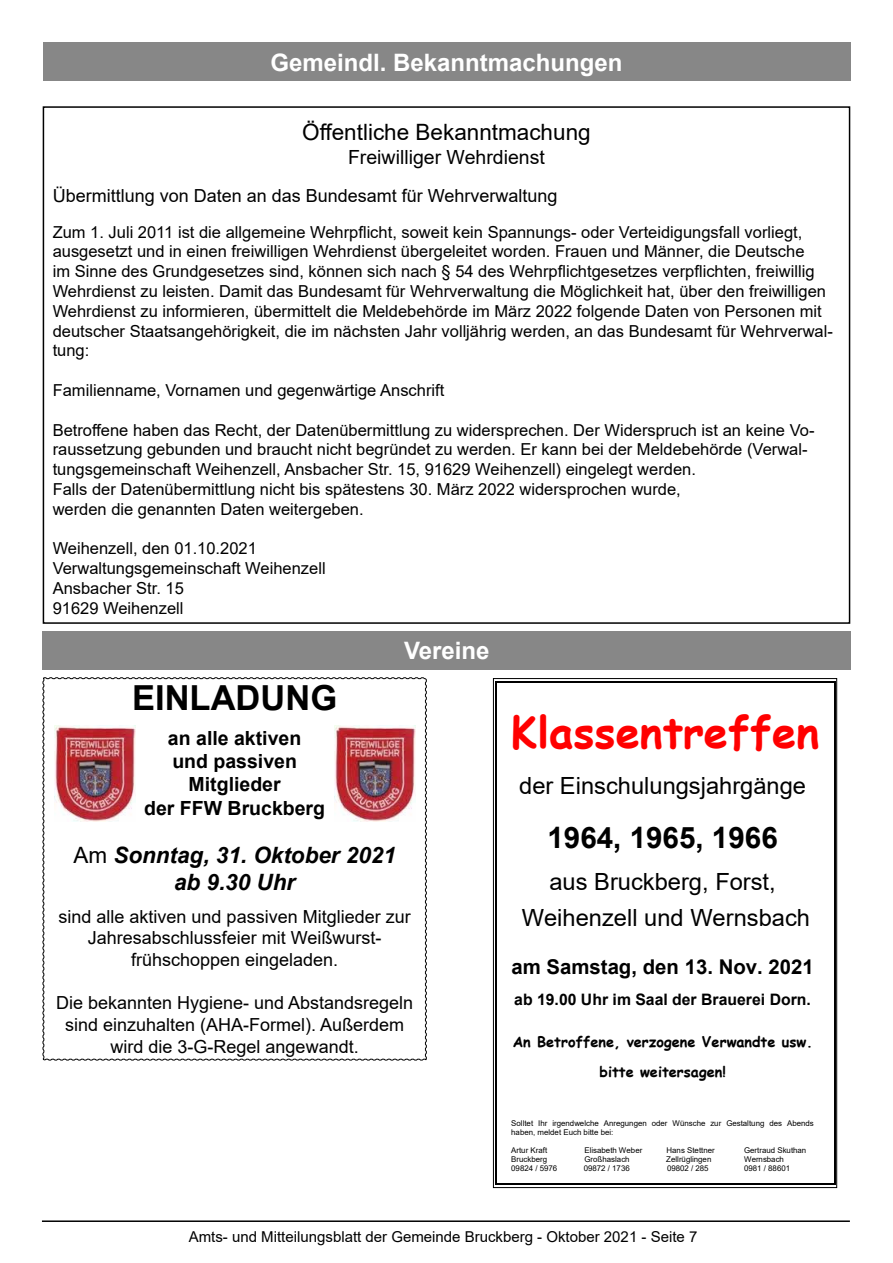
<style>
.page{position:relative;width:893px;height:1263px;background:#fff}
.page>*{position:absolute;margin:0;border:0;box-sizing:border-box;transform-origin:0 0}
.t1{font:700 43.35px "Comic Sans MS";color:#f00}
.t2{font:700 34.5px "Arial";color:#000}
.t3{font:700 29.55px "Arial";color:#000}
.t4{font:700 24px "Arial";color:#fff}
.t5{font:23.7px/36.3px "Arial";color:#000;text-align:center}
.t6{font:italic 700 22.5px/27px "Arial";color:#000;text-align:center}
.t7{font:22.5px "Arial";color:#000}
.t8{font:700 20.4px "Arial";color:#000}
.t9{font:700 19.5px/23.4px "Arial";color:#000;text-align:center}
.t10{font:19.5px "Arial";color:#000}
.t11{font:18px/21.6px "Arial";color:#000;text-align:center}
.t12{font:16.5px/19.8px "Arial";color:#000}
.t13{font:700 15.75px "Arial";color:#000}
.t14{font:15px "Arial";color:#000}
.t15{font:700 14.4px/30.3px "Comic Sans MS";color:#000;text-align:center}
.t16{font:7.95px/9px "Arial";color:#000}
.s1{font-weight:400;font-style:normal}
</style>
<div class="page">
<hr style="left:42px;top:1220px;width:808px;height:2px;background:#000">
<div style="left:43px;top:43px;width:807px;height:38px;background:#878787"></div>
<div style="left:43px;top:631px;width:808px;height:39px;background:#878787"></div>
<svg style="left:42px;top:677px;width:385px;height:384px"></svg>
<img style="left:335px;top:725px;width:81px;height:96px">
<img style="left:54px;top:725px;width:81px;height:96px">
<hr style="left:497px;top:681px;width:337px;height:2px;background:#000">
<svg style="left:495px;top:681px;width:2px;height:19px"></svg>
<svg style="left:834px;top:681px;width:2px;height:19px"></svg>
<hr style="left:497px;top:1183px;width:337px;height:2px;background:#000">
<hr style="left:495px;top:700px;width:2px;height:483px;background:#000">
<hr style="left:834px;top:700px;width:2px;height:483px;background:#000">
<h3 class="t4" style="left:270px;top:45px;width:354px">Gemeindl. Bekanntmachungen</h3>
<h3 class="t7" style="left:302px;top:117px;width:290px">Öffentliche Bekanntmachung</h3>
<p class="t10" style="left:348px;top:143px;width:198px">Freiwilliger Wehrdienst</p>
<p class="t11" style="left:53px;top:184px;width:506px">Übermittlung von Daten an das Bundesamt für Wehrverwaltung</p>
<p class="t12" style="left:53px;top:222px;width:782px">Zum 1. Juli 2011 ist die allgemeine Wehrpflicht, soweit kein Spannungs- oder Verteidigungsfall vorliegt, ausgesetzt und in einen freiwilligen Wehrdienst übergeleitet worden. Frauen und Männer, die Deutsche<br>im Sinne des Grundgesetzes sind, können sich nach § 54 des Wehrpflichtgesetzes verpflichten, freiwillig Wehrdienst zu leisten. Damit das Bundesamt für Wehrverwaltung die Möglichkeit hat, über den freiwilligen Wehrdienst zu informieren, übermittelt die Meldebehörde im März 2022 folgende Daten von Personen mit deutscher Staatsangehörigkeit, die im nächsten Jahr volljährig werden, an das Bundesamt für Wehrverwal&shy;tung:</p>
<p class="t12" style="left:53px;top:380px;width:393px">Familienname, Vornamen und gegenwärtige Anschrift</p>
<p class="t12" style="left:53px;top:420px;width:763px">Betroffene haben das Recht, der Datenübermittlung zu widersprechen. Der Widerspruch ist an keine Vo&shy;raussetzung gebunden und braucht nicht begründet zu werden. Er kann bei der Meldebehörde (Verwal&shy;tungsgemeinschaft Weihenzell, Ansbacher Str. 15, 91629 Weihenzell) eingelegt werden.<br>Falls der Datenübermittlung nicht bis spätestens 30. März 2022 widersprochen wurde,<br>werden die genannten Daten weitergeben.</p>
<p class="t12" style="left:53px;top:539px;width:274px">Weihenzell, den 01.10.2021<br>Verwaltungsgemeinschaft Weihenzell<br>Ansbacher Str. 15<br>91629 Weihenzell</p>
<h3 class="t4" style="left:404px;top:634px;width:87px">Vereine</h3>
<h2 class="t2" style="left:132px;top:674px;width:207px">EINLADUNG</h2>
<p class="t9" style="left:144px;top:726px;width:182px">an alle aktiven<br>und passiven<br>Mitglieder<br>der FFW Bruckberg</p>
<h3 class="t6" style="left:73px;top:843px;width:324px"><span class="s1">Am</span> Sonntag, 31. Oktober 2021 ab 9.30 Uhr</h3>
<p class="t11" style="left:59px;top:906px;width:354px">sind alle aktiven und passiven Mitglieder zur<br>Jahresabschlussfeier mit Weißwurst&shy;frühschoppen eingeladen.</p>
<p class="t11" style="left:56px;top:992px;width:359px">Die bekannten Hygiene- und Abstandsregeln sind einzuhalten (AHA-Formel). Außerdem wird die 3-G-Regel angewandt.</p>
<h1 class="t1" style="left:511px;top:700px;width:310px">Klassentreffen</h1>
<h3 class="t5" style="left:519px;top:767px;width:288px">der Einschulungsjahrgänge</h3>
<h3 class="t3" style="left:547px;top:817px;width:232px">1964, 1965, 1966</h3>
<h3 class="t5" style="left:522px;top:863px;width:290px">aus Bruckberg, Forst,<br>Weihenzell und Wernsbach</h3>
<p class="t8" style="left:511px;top:952px;width:304px">am Samstag, den 13. Nov. 2021</p>
<p class="t13" style="left:514px;top:988px;width:298px">ab 19.00 Uhr im Saal der Brauerei Dorn.</p>
<p class="t15" style="left:513px;top:1026px;width:301px">An Betroffene, verzogene Verwandte usw. bitte weitersagen!</p>
<p class="t16" style="left:511px;top:1119px;width:304px">Solltet Ihr irgendwelche Anregungen oder Wünsche zur Gestaltung des Abends haben, meldet Euch bitte bei:</p>
<p class="t16" style="left:511px;top:1146px;width:38px">Artur Kraft</p>
<p class="t16" style="left:584px;top:1146px;width:59px">Elisabeth Weber</p>
<p class="t16" style="left:666px;top:1146px;width:50px">Hans Stettner</p>
<p class="t16" style="left:744px;top:1146px;width:64px">Gertraud Skuthan</p>
<p class="t16" style="left:511px;top:1155px;width:38px">Bruckberg</p>
<p class="t16" style="left:585px;top:1155px;width:47px">Großhaslach</p>
<p class="t16" style="left:666px;top:1155px;width:47px">Zellrüglingen</p>
<p class="t16" style="left:744px;top:1155px;width:41px">Wernsbach</p>
<p class="t16" style="left:511px;top:1164px;width:48px">09824 / 5976</p>
<p class="t16" style="left:584px;top:1164px;width:48px">09872 / 1736</p>
<p class="t16" style="left:667px;top:1164px;width:43px">09802 / 285</p>
<p class="t16" style="left:744px;top:1164px;width:48px">0981 / 88601</p>
<p class="t14" style="left:189px;top:1226px;width:510px">Amts- und Mitteilungsblatt der Gemeinde Bruckberg - Oktober 2021 - Seite 7</p>
</div>
